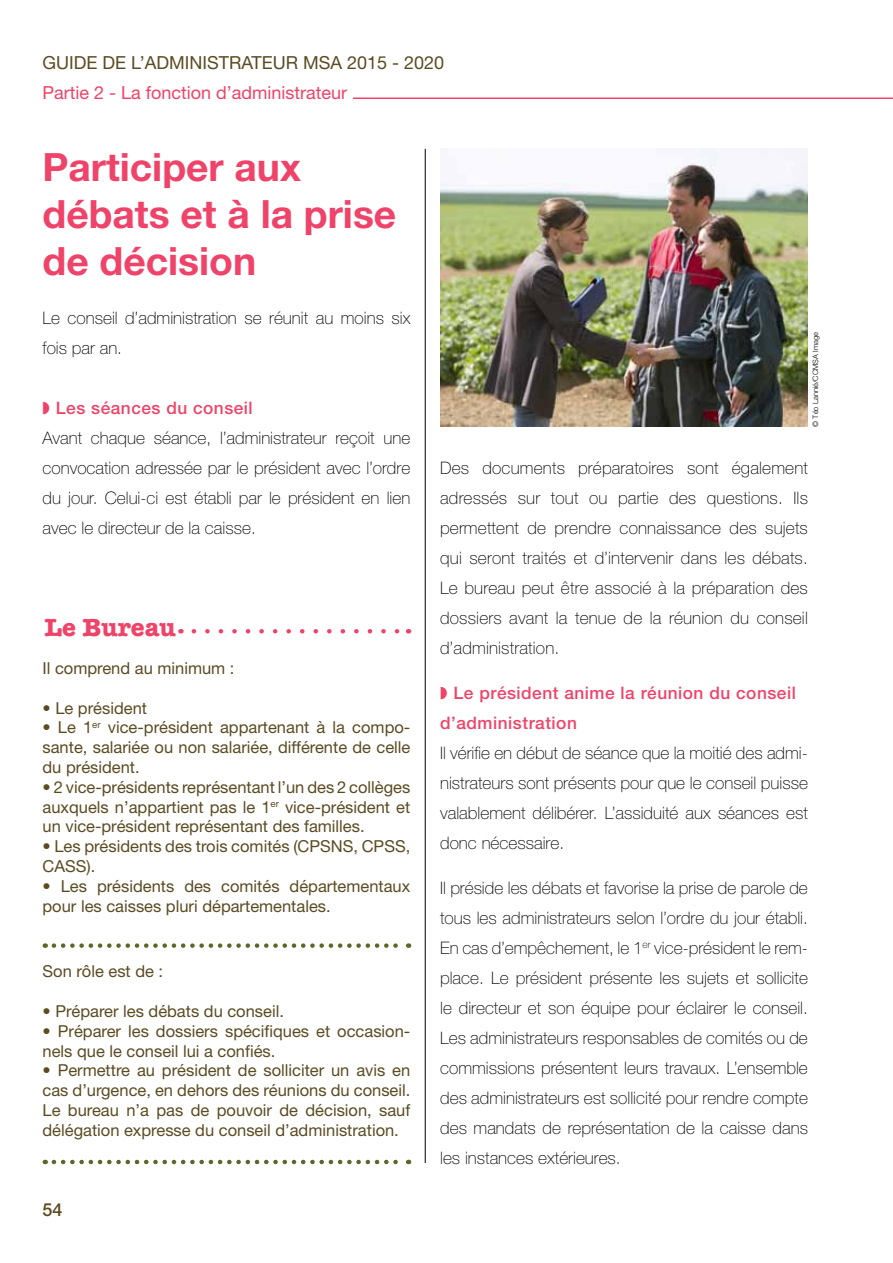
<style>
.page{position:relative;width:893px;height:1263px;background:#fff}
.page>*{position:absolute;margin:0;border:0;box-sizing:border-box;transform-origin:0 0}
.t1{font:700 39px/46.8px "Helvetica Neue";color:#ef4369}
.t2{font:700 25.5px "American Typewriter";color:#ef4369}
.t3{font:18px "Helvetica Neue LT Std";color:#5b4b22}
.t4{font:18px "Helvetica Neue LT Std";color:#ef4369}
.t5{font:500 18px "Helvetica Neue LT Std";color:#5b4b22}
.t6{font:100 17.25px/30px "Helvetica Neue";color:#000;text-align:justify}
.t7{font:500 17.25px/30px "Helvetica Neue";letter-spacing:.03em;color:#ef4369}
.t8{font:16.5px/19.8px "Helvetica Neue";color:#5b4b22;text-align:justify}
.t9{font:300 7.5px "Helvetica Neue";color:#000}
</style>
<div class="page">
<hr style="left:353px;top:98px;width:540px;height:1px;background:#ef4369">
<svg style="left:194px;top:629px;width:206px;height:4px"></svg>
<svg style="left:54px;top:943px;width:355px;height:5px"></svg>
<svg style="left:54px;top:1160px;width:355px;height:4px"></svg>
<hr style="left:425px;top:149px;width:1px;height:1014px;background:#000">
<img style="left:440px;top:149px;width:368px;height:278px">
<p class="t3" style="left:43px;top:52px;width:275px">Guide de l’administrateur MSA</p>
<p class="t3" style="left:347px;top:52px;width:99px">2015 - 2020</p>
<p class="t4" style="left:43px;top:82px;width:306px">Partie 2 - La fonction d’administrateur</p>
<h1 class="t1" style="left:43px;top:143px;width:355px">Participer aux débats et à la prise de décision</h1>
<p class="t6" style="left:43px;top:303px;width:369px">Le conseil d’administration se réunit au moins six fois par an.</p>
<p class="t7" style="left:56px;top:393px;width:198px">Les séances du conseil</p>
<p class="t6" style="left:43px;top:423px;width:369px">Avant chaque séance, l’administrateur reçoit une convocation adressée par le président avec l’ordre du jour. Celui-ci est établi par le président en lien avec le directeur de la caisse.</p>
<h2 class="t2" style="left:45px;top:605px;width:133px">Le Bureau</h2>
<p class="t8" style="left:43px;top:658px;width:194px">Il comprend au minimum :</p>
<p class="t8" style="left:43px;top:697px;width:106px">• Le président</p>
<p class="t8" style="left:43px;top:717px;width:369px">• Le 1<sup>er</sup> vice-président appartenant à la compo&shy;sante, salariée ou non salariée, différente de celle du président.</p>
<p class="t8" style="left:43px;top:777px;width:369px">• 2 vice-présidents représentant l’un des 2 collèges auxquels n’appartient pas le 1<sup>er</sup> vice-président et un vice-président représentant des familles.</p>
<p class="t8" style="left:43px;top:836px;width:369px">• Les présidents des trois comités (CPSNS, CPSS,<br>CASS).</p>
<p class="t8" style="left:43px;top:876px;width:369px">• Les présidents des comités départementaux pour les caisses pluri départementales.</p>
<p class="t8" style="left:43px;top:961px;width:122px">Son rôle est de :</p>
<p class="t8" style="left:43px;top:1001px;width:243px">• Préparer les débats du conseil.</p>
<p class="t8" style="left:43px;top:1021px;width:369px">• Préparer les dossiers spécifiques et occasion&shy;nels que le conseil lui a confiés.</p>
<p class="t8" style="left:43px;top:1060px;width:369px">• Permettre au président de solliciter un avis en cas d’urgence, en dehors des réunions du conseil.<br>Le bureau n’a pas de pouvoir de décision, sauf délégation expresse du conseil d’administration.</p>
<p class="t5" style="left:43px;top:1199px;width:22px">54</p>
<p class="t9" style="left:811px;top:427px;width:96px;rotate:-90deg">© Téo Lannié/CCMSA Image</p>
<p class="t6" style="left:440px;top:453px;width:369px">Des documents préparatoires sont également adressés sur tout ou partie des questions. Ils permettent de prendre connaissance des sujets qui seront traités et d’intervenir dans les débats.<br>Le bureau peut être associé à la préparation des dossiers avant la tenue de la réunion du conseil d’administration.</p>
<p class="t7" style="left:440px;top:678px;width:357px;text-indent:13px">Le président anime la réunion du conseil d’administration</p>
<p class="t6" style="left:440px;top:738px;width:369px">Il vérifie en début de séance que la moitié des admi&shy;nistrateurs sont présents pour que le conseil puisse valablement délibérer. L’assiduité aux séances est donc nécessaire.</p>
<p class="t6" style="left:440px;top:873px;width:369px">Il préside les débats et favorise la prise de parole de tous les administrateurs selon l’ordre du jour établi.<br>En cas d’empêchement, le 1<sup>er</sup> vice-président le rem&shy;place. Le président présente les sujets et sollicite le directeur et son équipe pour éclairer le conseil.<br>Les administrateurs responsables de comités ou de commissions présentent leurs travaux. L’ensemble des administrateurs est sollicité pour rendre compte des mandats de représentation de la caisse dans les instances extérieures.</p>
</div>
